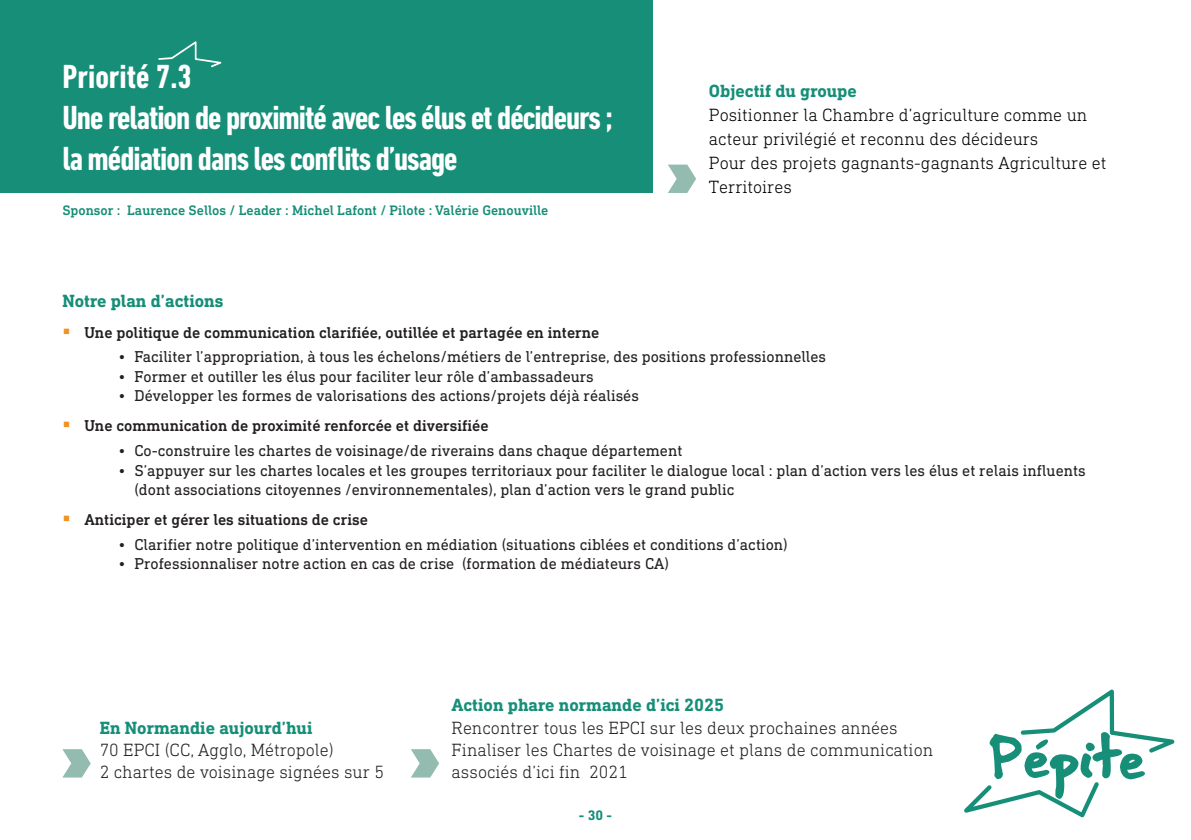
<style>
.page{position:relative;width:1191px;height:840px;background:#fff}
.page>*{position:absolute;margin:0;border:0;box-sizing:border-box;transform-origin:0 0}
.t1{font:700 condensed 34px/40.8px "DIN Next LT Pro";letter-spacing:-.03em;color:#fff}
.t2{font:300 18px/22px "DIN Next Slab Pro";color:#231f20}
.t3{font:300 18px/24px "DIN Next Slab Pro";color:#000001}
.t4{font:700 18px "DIN Next Slab Pro";color:#168f78}
.t5{font:700 18px "DIN Next Slab Pro";color:#168e78}
.t6{font:16px/19.2px "DIN Next Slab Pro";color:#231f20}
.t7{font:500 16px "DIN Next Slab Pro";color:#231f20}
.t8{font:500 14px "DIN Next Slab Pro";color:#168e76}
.t9{font:700 14px "DIN Next Slab Pro";color:#168e78}
.s1{color:#f29123}
</style>
<div class="page">
<svg style="left:668px;top:164px;width:28px;height:29px"></svg>
<svg style="left:964px;top:689px;width:210px;height:127px"></svg>
<svg style="left:62px;top:749px;width:29px;height:28px"></svg>
<div style="left:0;top:0;width:652px;height:193px;background:#168e78"></div>
<svg style="left:158px;top:41px;width:63px;height:26px"></svg>
<svg style="left:411px;top:749px;width:28px;height:28px"></svg>
<h1 class="t1" style="left:62px;top:56px;width:552px">Priorité 7.3<br>Une relation de proximité avec les élus et décideurs ; la médiation dans les conflits d’usage</h1>
<p class="t8" style="left:62px;top:202px;width:487px">Sponsor : Laurence Sellos / Leader : Michel Lafont / Pilote : Valérie Genouville</p>
<p class="t4" style="left:709px;top:80px;width:149px">Objectif du groupe</p>
<p class="t3" style="left:709px;top:102px;width:399px">Positionner la Chambre d’agriculture comme un acteur privilégié et reconnu des décideurs<br>Pour des projets gagnants-gagnants Agriculture et Territoires</p>
<p class="t5" style="left:62px;top:290px;width:163px">Notre plan d’actions</p>
<p class="t7" style="left:62px;top:322px;width:538px"><span class="s1">▪</span> Une politique de communication clarifiée, outillée et partagée en interne</p>
<p class="t6" style="left:118px;top:347px;width:709px">• Faciliter l’appropriation, à tous les échelons/métiers de l’entreprise, des positions professionnelles</p>
<p class="t6" style="left:118px;top:366px;width:477px">• Former et outiller les élus pour faciliter leur rôle d’ambassadeurs</p>
<p class="t6" style="left:118px;top:385px;width:522px">• Développer les formes de valorisations des actions/projets déjà réalisés</p>
<p class="t7" style="left:62px;top:416px;width:428px"><span class="s1">▪</span> Une communication de proximité renforcée et diversifiée</p>
<p class="t6" style="left:118px;top:441px;width:565px">• Co-construire les chartes de voisinage/de riverains dans chaque département</p>
<p class="t6" style="left:134px;top:460px;width:953px;text-indent:-16px">• S’appuyer sur les chartes locales et les groupes territoriaux pour faciliter le dialogue local : plan d’action vers les élus et relais influents (dont associations citoyennes /environnementales), plan d’action vers le grand public</p>
<p class="t7" style="left:62px;top:510px;width:307px"><span class="s1">▪</span> Anticiper et gérer les situations de crise</p>
<p class="t6" style="left:118px;top:534px;width:671px">• Clarifier notre politique d’intervention en médiation (situations ciblées et conditions d’action)</p>
<p class="t6" style="left:118px;top:554px;width:552px">• Professionnaliser notre action en cas de crise (formation de médiateurs CA)</p>
<p class="t4" style="left:100px;top:716px;width:214px">En Normandie aujourd’hui</p>
<p class="t2" style="left:100px;top:737px;width:286px">70 EPCI (CC, Agglo, Métropole)<br>2 chartes de voisinage signées sur 5</p>
<p class="t4" style="left:451px;top:694px;width:274px">Action phare normande d’ici 2025</p>
<p class="t2" style="left:451px;top:715px;width:483px">Rencontrer tous les EPCI sur les deux prochaines années<br>Finaliser les Chartes de voisinage et plans de communication associés d’ici fin 2021</p>
<p class="t9" style="left:579px;top:806px;width:35px">- 30 -</p>
</div>
